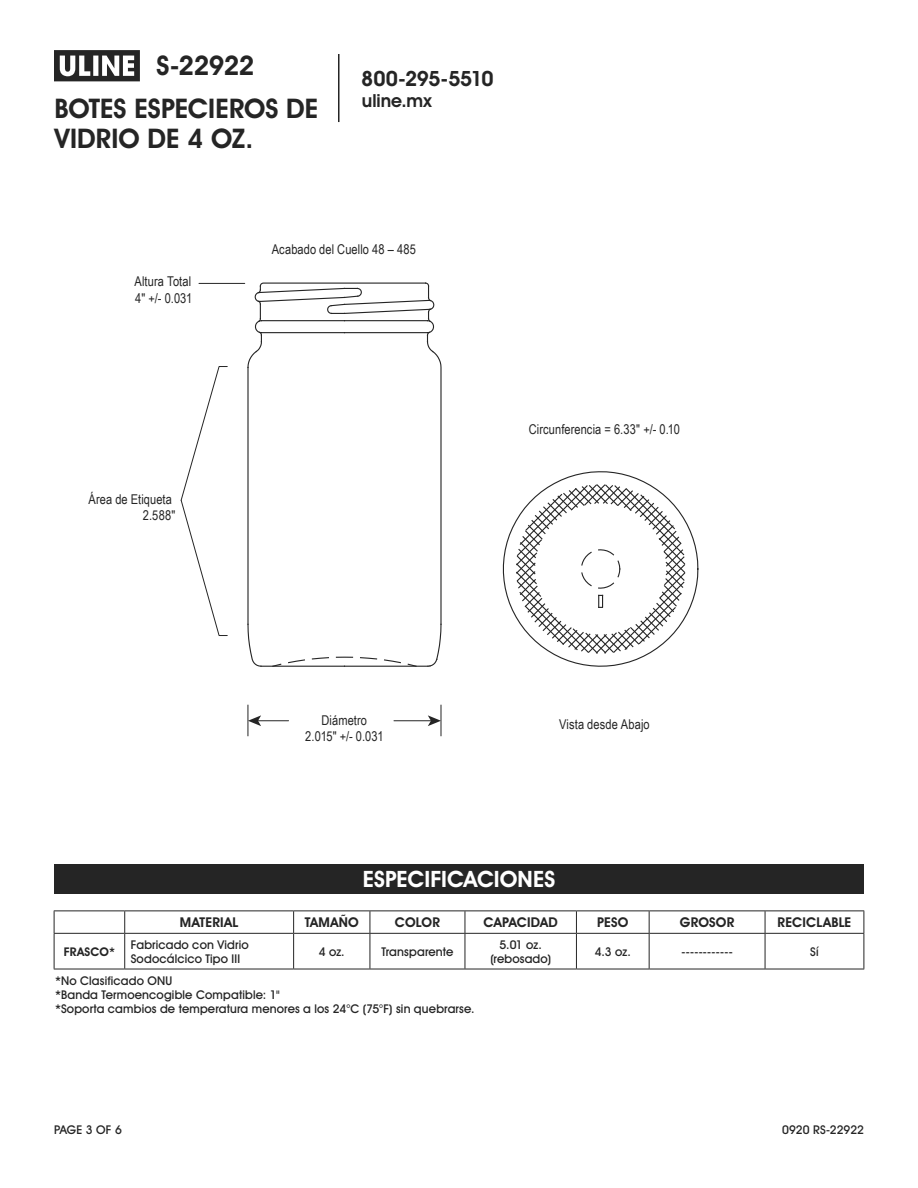
<style>
.page{position:relative;width:918px;height:1188px;background:#fff}
.page>*{position:absolute;margin:0;border:0;box-sizing:border-box;transform-origin:0 0}
.t1{font:700 27px/30px "Uline Two Knine";color:#252525}
.t2{font:700 22.5px "Uline Two Knine";color:#fff}
.t3{font:700 21px "Uline Two Knine";letter-spacing:-.02em;color:#252525}
.t4{font:700 18px "Uline Two Knine";color:#252525}
.t5{font:13.5px/16.2px "Arial Narrow";letter-spacing:.005em;color:#252525}
.t6{font:700 13.5px "Uline Two Knine";letter-spacing:.015em;color:#252525}
.t7{font:12px/14.4px "Uline Two Knine";letter-spacing:.015em;color:#252525}
.t8{font:12px "Uline Two Knine";letter-spacing:-.005em;color:#252525}
.t9{font:700 12px "Uline Two Knine";letter-spacing:.015em;color:#252525}
</style>
<div class="page">
<hr style="left:338px;top:54px;width:2px;height:68px;background:#252525">
<svg style="left:54px;top:50px;width:86px;height:31px"></svg>
<div style="left:54px;top:864px;width:810px;height:30px;background:#252525"></div>
<hr style="left:54px;top:910px;width:71px;height:1px;background:#252525">
<svg style="left:54px;top:911px;width:1px;height:22px"></svg>
<hr style="left:125px;top:910px;width:169px;height:1px;background:#252525">
<svg style="left:124px;top:911px;width:1px;height:22px"></svg>
<hr style="left:294px;top:910px;width:76px;height:1px;background:#252525">
<svg style="left:293px;top:911px;width:1px;height:22px"></svg>
<hr style="left:370px;top:910px;width:95px;height:1px;background:#252525">
<svg style="left:370px;top:911px;width:1px;height:22px"></svg>
<hr style="left:465px;top:910px;width:111px;height:1px;background:#252525">
<svg style="left:465px;top:911px;width:1px;height:22px"></svg>
<hr style="left:576px;top:910px;width:73px;height:1px;background:#252525">
<svg style="left:576px;top:911px;width:1px;height:22px"></svg>
<hr style="left:649px;top:910px;width:116px;height:1px;background:#252525">
<svg style="left:649px;top:911px;width:1px;height:22px"></svg>
<hr style="left:765px;top:910px;width:99px;height:1px;background:#252525">
<svg style="left:765px;top:911px;width:1px;height:22px"></svg>
<svg style="left:864px;top:911px;width:1px;height:22px"></svg>
<hr style="left:54px;top:934px;width:1px;height:35px;background:#252525">
<hr style="left:124px;top:934px;width:1px;height:35px;background:#252525">
<hr style="left:293px;top:934px;width:1px;height:35px;background:#252525">
<hr style="left:370px;top:934px;width:1px;height:35px;background:#252525">
<hr style="left:465px;top:934px;width:1px;height:35px;background:#252525">
<hr style="left:576px;top:934px;width:1px;height:35px;background:#252525">
<hr style="left:649px;top:934px;width:1px;height:35px;background:#252525">
<hr style="left:765px;top:934px;width:1px;height:35px;background:#252525">
<hr style="left:864px;top:934px;width:1px;height:35px;background:#252525">
<hr style="left:54px;top:969px;width:71px;height:1px;background:#252525">
<hr style="left:125px;top:969px;width:169px;height:1px;background:#252525">
<hr style="left:294px;top:969px;width:76px;height:1px;background:#252525">
<hr style="left:370px;top:969px;width:95px;height:1px;background:#252525">
<hr style="left:465px;top:969px;width:111px;height:1px;background:#252525">
<hr style="left:576px;top:969px;width:73px;height:1px;background:#252525">
<hr style="left:649px;top:969px;width:116px;height:1px;background:#252525">
<hr style="left:765px;top:969px;width:99px;height:1px;background:#252525">
<hr style="left:54px;top:933px;width:71px;height:1px;background:#252525">
<hr style="left:125px;top:933px;width:169px;height:1px;background:#252525">
<hr style="left:294px;top:933px;width:76px;height:1px;background:#252525">
<hr style="left:370px;top:933px;width:95px;height:1px;background:#252525">
<hr style="left:465px;top:933px;width:111px;height:1px;background:#252525">
<hr style="left:576px;top:933px;width:73px;height:1px;background:#252525">
<hr style="left:649px;top:933px;width:116px;height:1px;background:#252525">
<hr style="left:765px;top:933px;width:99px;height:1px;background:#252525">
<hr style="left:199px;top:283px;width:46px;height:1px;background:#252525">
<hr style="left:257px;top:720px;width:32px;height:1px;background:#252525">
<svg style="left:249px;top:715px;width:12px;height:11px"></svg>
<hr style="left:394px;top:720px;width:38px;height:1px;background:#252525">
<svg style="left:428px;top:715px;width:13px;height:11px"></svg>
<svg style="left:180px;top:366px;width:48px;height:270px"></svg>
<hr style="left:248px;top:705px;width:1px;height:31px;background:#252525">
<hr style="left:441px;top:705px;width:1px;height:31px;background:#252525">
<svg style="left:247px;top:282px;width:195px;height:385px"></svg>
<svg style="left:502px;top:471px;width:197px;height:196px"></svg>
<h1 class="t1" style="left:157px;top:50px;width:100px">S-22922</h1>
<h1 class="t1" style="left:55px;top:94px;width:265px">BOTES ESPECIEROS DE<br>VIDRIO DE 4 OZ.</h1>
<h3 class="t3" style="left:361px;top:66px;width:134px">800-295-5510</h3>
<h3 class="t4" style="left:362px;top:90px;width:71px">uline.mx</h3>
<p class="t5" style="left:134px;top:273px;width:59px">Altura Total<br>4" +/- 0.031</p>
<p class="t5" style="left:88px;top:490px;width:89px;text-align:right">Área de Etiqueta<br>2.588"</p>
<p class="t5" style="left:272px;top:241px;width:146px">Acabado del Cuello 48 – 485</p>
<p class="t5" style="left:529px;top:421px;width:153px">Circunferencia = 6.33" +/- 0.10</p>
<p class="t5" style="left:305px;top:711px;width:80px;text-align:center">Diámetro<br>2.015" +/- 0.031</p>
<p class="t5" style="left:559px;top:716px;width:92px">Vista desde Abajo</p>
<h2 class="t2" style="left:363px;top:866px;width:194px">ESPECIFICACIONES</h2>
<p class="t6" style="left:180px;top:914px;width:60px">MATERIAL</p>
<p class="t6" style="left:305px;top:914px;width:56px">TAMAÑO</p>
<p class="t6" style="left:395px;top:914px;width:47px">COLOR</p>
<p class="t6" style="left:484px;top:914px;width:76px">CAPACIDAD</p>
<p class="t6" style="left:597px;top:914px;width:33px">PESO</p>
<p class="t6" style="left:680px;top:914px;width:56px">GROSOR</p>
<p class="t6" style="left:778px;top:914px;width:75px">RECICLABLE</p>
<p class="t9" style="left:64px;top:944px;width:53px">FRASCO*</p>
<p class="t7" style="left:131px;top:937px;width:119px">Fabricado con Vidrio<br>Sodocálcico Tipo III</p>
<p class="t7" style="left:319px;top:944px;width:27px">4 oz.</p>
<p class="t7" style="left:381px;top:944px;width:74px">Transparente</p>
<p class="t7" style="left:490px;top:937px;width:62px;text-align:center">5.01 oz. (rebosado)</p>
<p class="t7" style="left:595px;top:944px;width:38px">4.3 oz.</p>
<p class="t7" style="left:681px;top:944px;width:53px">------------</p>
<p class="t7" style="left:810px;top:944px;width:10px">Sí</p>
<p class="t7" style="left:55px;top:973px;width:421px">*No Clasificado ONU<br>*Banda Termoencogible Compatible: 1"<br>*Soporta cambios de temperatura menores a los 24°C (75°F) sin quebrarse.</p>
<p class="t7" style="left:54px;top:1122px;width:69px">PAGE 3 OF 6</p>
<p class="t8" style="left:782px;top:1122px;width:83px">0920 RS-22922</p>
</div>
